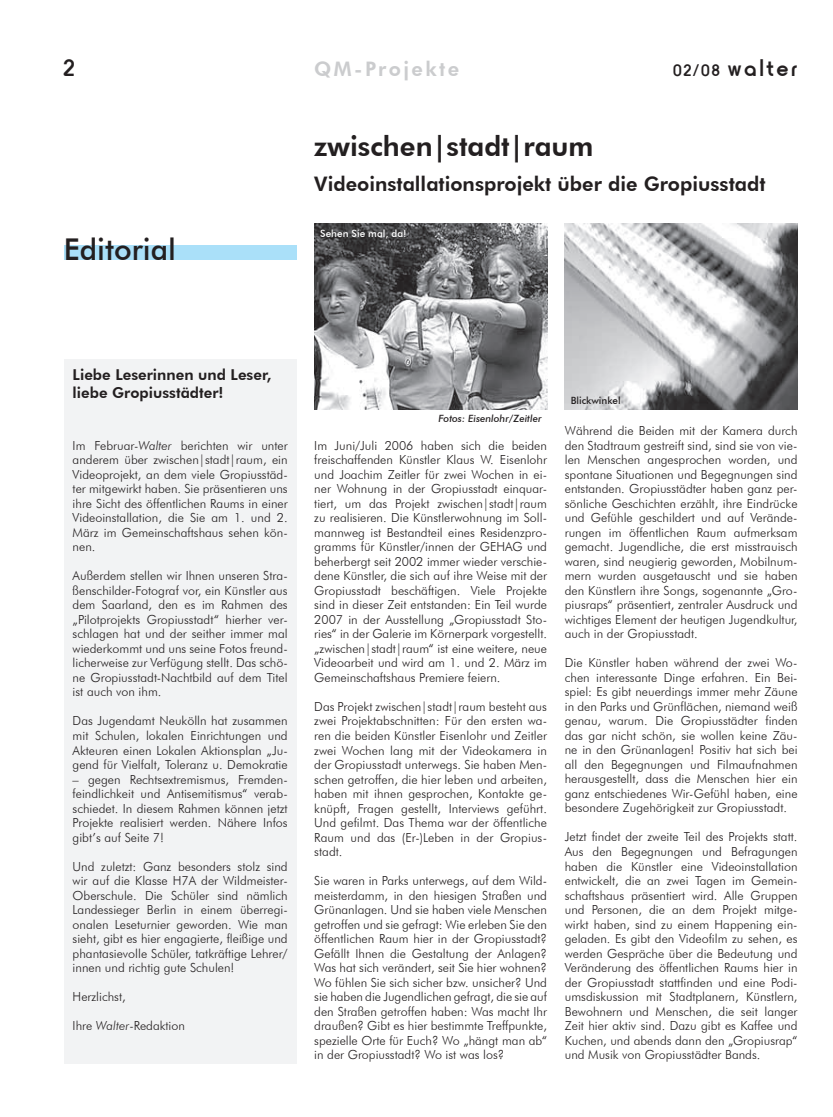
<style>
.page{position:relative;width:833px;height:1117px;background:#fff}
.page>*{position:absolute;margin:0;border:0;box-sizing:border-box;transform-origin:0 0}
.t1{font:500 30px "Futura BT";color:#231f20}
.t2{font:800 27.5px "Futura BT";color:#231f20}
.t3{font:500 25px "Horatio D";letter-spacing:.1em;color:#231f20}
.t4{font:800 20px "Futura BT";color:#231f20}
.t5{font:800 20px "Futura BT";letter-spacing:.125em;color:#cbccce}
.t6{font:800 15px/18px "Futura BT";color:#231f20}
.t7{font:300 12.5px/14.5px "Futura BT";color:#231f20;text-align:justify}
.t8{font:italic 500 10px "Futura BT";color:#231f20}
.t9{font:500 10px "Futura BT";color:#fff}
.t10{font:500 10px "Futura BT";color:#231f20}
.s1{font-size:17.5px}
.s2{font-style:italic}
</style>
<div class="page">
<div style="left:64px;top:359px;width:232px;height:704px;background:#f2f3f4"></div>
<div style="left:64px;top:245px;width:232px;height:15px;background:#aae0f9"></div>
<img style="left:565px;top:224px;width:232px;height:185px">
<img style="left:314px;top:224px;width:233px;height:185px">
<h3 class="t3" style="left:64px;top:52px;width:12px">2</h3>
<h3 class="t3" style="left:673px;top:52px;width:126px"><span class="s1">02/08</span> walter</h3>
<h3 class="t5" style="left:314px;top:57px;width:147px">QM-Projekte</h3>
<h1 class="t1" style="left:64px;top:231px;width:114px">Editorial</h1>
<h2 class="t2" style="left:314px;top:129px;width:281px">zwischen|stadt|raum</h2>
<h3 class="t4" style="left:314px;top:171px;width:453px">Videoinstallationsprojekt über die Gropiusstadt</h3>
<p class="t9" style="left:320px;top:227px;width:88px">Sehen Sie mal, da!</p>
<p class="t6" style="left:73px;top:365px;width:200px">Liebe Leserinnen und Leser, liebe Gropiusstädter!</p>
<p class="t7" style="left:73px;top:438px;width:216px">Im Februar-<span class="s2">Walter</span> berichten wir unter anderem über zwischen|stadt|raum, ein Videoprojekt, an dem viele Gropiusstäd&shy;ter mitgewirkt haben. Sie präsentieren uns ihre Sicht des öffentlichen Raums in einer Videoinstallation, die Sie am 1. und 2.<br>März im Gemeinschaftshaus sehen kön&shy;nen.</p>
<p class="t7" style="left:73px;top:568px;width:216px">Außerdem stellen wir Ihnen unseren Stra&shy;ßenschilder-Fotograf vor, ein Künstler aus dem Saarland, den es im Rahmen des „Pilotprojekts Gropiusstadt“ hierher ver&shy;schlagen hat und der seither immer mal wiederkommt und uns seine Fotos freund&shy;licherweise zur Verfügung stellt. Das schö&shy;ne Gropiusstadt-Nachtbild auf dem Titel ist auch von ihm.</p>
<p class="t7" style="left:73px;top:713px;width:216px">Das Jugendamt Neukölln hat zusammen mit Schulen, lokalen Einrichtungen und Akteuren einen Lokalen Aktionsplan „Ju&shy;gend für Vielfalt, Toleranz u. Demokratie</p>
<p class="t7" style="left:73px;top:771px;width:216px">– gegen Rechtsextremismus, Fremden&shy;feindlichkeit und Antisemitismus“ verab&shy;schiedet. In diesem Rahmen können jetzt Projekte realisiert werden. Nähere Infos gibt’s auf Seite 7!</p>
<p class="t7" style="left:73px;top:858px;width:216px">Und zuletzt: Ganz besonders stolz sind wir auf die Klasse H7A der Wildmeister-Oberschule. Die Schüler sind nämlich Landessieger Berlin in einem überregi&shy;onalen Leseturnier geworden. Wie man sieht, gibt es hier engagierte, fleißige und phantasievolle Schüler, tatkräftige Lehrer/ innen und richtig gute Schulen!</p>
<p class="t7" style="left:73px;top:989px;width:55px">Herzlichst,</p>
<p class="t7" style="left:73px;top:1018px;width:114px">Ihre <span class="s2">Walter</span>-Redaktion</p>
<p class="t8" style="left:438px;top:412px;width:105px">Fotos: Eisenlohr/Zeitler</p>
<p class="t7" style="left:314px;top:438px;width:234px">Im Juni/Juli 2006 haben sich die beiden freischaffenden Künstler Klaus W. Eisenlohr und Joachim Zeitler für zwei Wochen in ei&shy;ner Wohnung in der Gropiusstadt einquar&shy;tiert, um das Projekt zwischen|stadt|raum zu realisieren. Die Künstlerwohnung im Soll&shy;mannweg ist Bestandteil eines Residenzpro&shy;gramms für Künstler/innen der GEHAG und beherbergt seit 2002 immer wieder verschie&shy;dene Künstler, die sich auf ihre Weise mit der Gropiusstadt beschäftigen. Viele Projekte sind in dieser Zeit entstanden: Ein Teil wurde 2007 in der Ausstellung „Gropiusstadt Sto&shy;ries“ in der Galerie im Körnerpark vorgestellt. „zwischen|stadt|raum“ ist eine weitere, neue Videoarbeit und wird am 1. und 2. März im Gemeinschaftshaus Premiere feiern.</p>
<p class="t7" style="left:314px;top:699px;width:234px">Das Projekt zwischen|stadt|raum besteht aus zwei Projektabschnitten: Für den ersten wa&shy;ren die beiden Künstler Eisenlohr und Zeitler zwei Wochen lang mit der Videokamera in der Gropiusstadt unterwegs. Sie haben Men&shy;schen getroffen, die hier leben und arbeiten, haben mit ihnen gesprochen, Kontakte ge&shy;knüpft, Fragen gestellt, Interviews geführt.<br>Und gefilmt. Das Thema war der öffentliche Raum und das (Er-)Leben in der Gropius&shy;stadt.</p>
<p class="t7" style="left:314px;top:873px;width:234px">Sie waren in Parks unterwegs, auf dem Wild&shy;meisterdamm, in den hiesigen Straßen und Grünanlagen. Und sie haben viele Menschen getroffen und sie gefragt: Wie erleben Sie den öffentlichen Raum hier in der Gropiusstadt?<br>Gefällt Ihnen die Gestaltung der Anlagen?<br>Was hat sich verändert, seit Sie hier wohnen?<br>Wo fühlen Sie sich sicher bzw. unsicher? Und sie haben die Jugendlichen gefragt, die sie auf den Straßen getroffen haben: Was macht Ihr draußen? Gibt es hier bestimmte Treffpunkte, spezielle Orte für Euch? Wo „hängt man ab“ in der Gropiusstadt? Wo ist was los?</p>
<p class="t10" style="left:570px;top:394px;width:52px">Blickwinkel</p>
<p class="t7" style="left:565px;top:423px;width:234px">Während die Beiden mit der Kamera durch den Stadtraum gestreift sind, sind sie von vie&shy;len Menschen angesprochen worden, und spontane Situationen und Begegnungen sind entstanden. Gropiusstädter haben ganz per&shy;sönliche Geschichten erzählt, ihre Eindrücke und Gefühle geschildert und auf Verände&shy;rungen im öffentlichen Raum aufmerksam gemacht. Jugendliche, die erst misstrauisch waren, sind neugierig geworden, Mobilnum&shy;mern wurden ausgetauscht und sie haben den Künstlern ihre Songs, sogenannte „Gro&shy;piusraps“ präsentiert, zentraler Ausdruck und wichtiges Element der heutigen Jugendkultur, auch in der Gropiusstadt.</p>
<p class="t7" style="left:565px;top:655px;width:234px">Die Künstler haben während der zwei Wo&shy;chen interessante Dinge erfahren. Ein Bei&shy;spiel: Es gibt neuerdings immer mehr Zäune in den Parks und Grünflächen, niemand weiß genau, warum. Die Gropiusstädter finden das gar nicht schön, sie wollen keine Zäu&shy;ne in den Grünanlagen! Positiv hat sich bei all den Begegnungen und Filmaufnahmen herausgestellt, dass die Menschen hier ein ganz entschiedenes Wir-Gefühl haben, eine besondere Zugehörigkeit zur Gropiusstadt.</p>
<p class="t7" style="left:565px;top:829px;width:234px">Jetzt findet der zweite Teil des Projekts statt.<br>Aus den Begegnungen und Befragungen haben die Künstler eine Videoinstallation entwickelt, die an zwei Tagen im Gemein&shy;schaftshaus präsentiert wird. Alle Gruppen und Personen, die an dem Projekt mitge&shy;wirkt haben, sind zu einem Happening ein&shy;geladen. Es gibt den Videofilm zu sehen, es werden Gespräche über die Bedeutung und Veränderung des öffentlichen Raums hier in der Gropiusstadt stattfinden und eine Podi&shy;umsdiskussion mit Stadtplanern, Künstlern, Bewohnern und Menschen, die seit langer Zeit hier aktiv sind. Dazu gibt es Kaffee und Kuchen, und abends dann den „Gropiusrap“ und Musik von Gropiusstädter Bands.</p>
</div>
